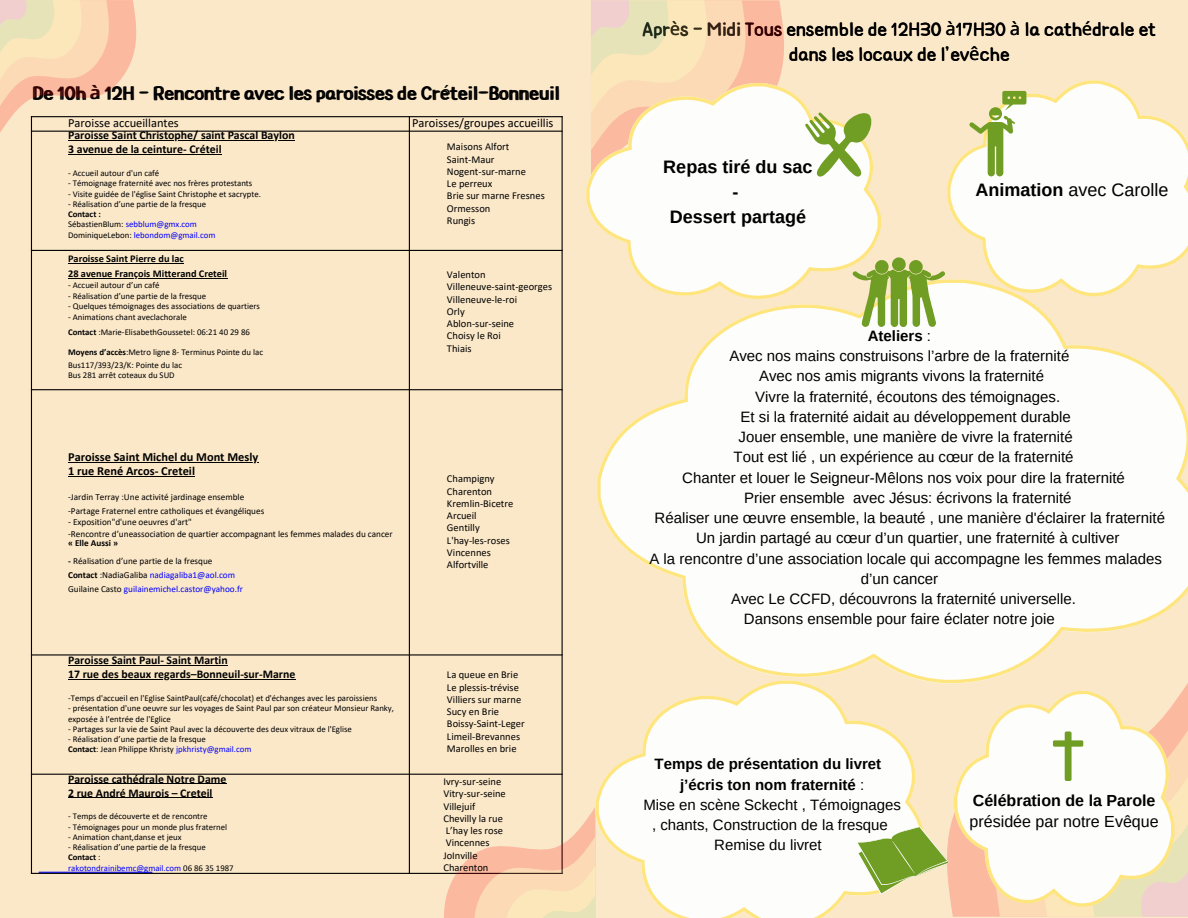
<style>
.page{position:relative;width:1188px;height:918px;background:#fbe8c9}
.page>*{position:absolute;margin:0;border:0;box-sizing:border-box;transform-origin:0 0}
.t1{font:18.3px "TDTD Center OTF";color:#000}
.t2{font:18px/24.8px "TDTD Center OTF";color:#000;text-align:center}
.t3{font:700 18px/24.8px "Arimo";color:#000;text-align:center}
.t4{font:18px "Arimo";color:#000}
.t5{font:16.05px "Arimo";color:#000}
.t6{font:700 16.05px "Arimo";color:#000}
.t7{font:15px/20.2px "Arimo";color:#000;text-align:center}
.t8{font:700 15px "Arimo";color:#000}
.t9{font:12.45px "Calibri";color:#000}
.t10{font:700 12.3px/14.5px "Calibri";color:#000}
.t11{font:700 11.85px/14px "Calibri";color:#000}
.t12{font:10.5px/12.3px "Calibri";color:#000}
.t13{font:700 10.35px/15.5px "Calibri";color:#000}
.t14{font:9.15px/13.8px "Calibri";color:#000}
.t15{font:700 9.15px "Calibri";color:#000}
.t16{font:8.85px/10.2px "Calibri";color:#000}
.t17{font:8.85px/10.4px "Calibri";color:#00f}
.s1{font-family:"Noto Sans"}
.s2{font-weight:700;color:#000}
.s3{color:#000}
.s4{font-weight:700}
.s5{color:#00f}
.s6{font-weight:400}
</style>
<div class="page">
<hr style="left:39px;top:872px;width:113px;height:1px;background:#00f">
<hr style="left:31px;top:116px;width:1px;height:758px;background:#000">
<hr style="left:409px;top:116px;width:1px;height:758px;background:#000">
<hr style="left:562px;top:116px;width:1px;height:758px;background:#000">
<hr style="left:31px;top:116px;width:532px;height:1px;background:#000">
<hr style="left:31px;top:131px;width:532px;height:1px;background:#000">
<hr style="left:31px;top:250px;width:532px;height:1px;background:#000">
<hr style="left:31px;top:389px;width:532px;height:1px;background:#000">
<hr style="left:31px;top:654px;width:532px;height:2px;background:#000">
<hr style="left:31px;top:774px;width:532px;height:1px;background:#000">
<hr style="left:31px;top:873px;width:532px;height:1px;background:#000">
<hr style="left:68px;top:140px;width:227px;height:1px;background:#000">
<hr style="left:68px;top:154px;width:154px;height:1px;background:#000">
<hr style="left:68px;top:263px;width:116px;height:1px;background:#000">
<hr style="left:68px;top:278px;width:159px;height:1px;background:#000">
<svg style="left:444px;top:807px;width:151px;height:111px"></svg>
<hr style="left:68px;top:783px;width:158px;height:1px;background:#000">
<hr style="left:68px;top:797px;width:144px;height:1px;background:#000">
<hr style="left:68px;top:462px;width:190px;height:1px;background:#000">
<hr style="left:68px;top:476px;width:127px;height:1px;background:#000">
<hr style="left:68px;top:665px;width:160px;height:1px;background:#000">
<hr style="left:68px;top:679px;width:227px;height:1px;background:#000">
<svg style="left:0;top:0;width:136px;height:134px"></svg>
<svg style="left:597px;top:280px;width:591px;height:403px"></svg>
<svg style="left:947px;top:80px;width:241px;height:216px"></svg>
<svg style="left:591px;top:0;width:193px;height:83px"></svg>
<svg style="left:586px;top:83px;width:295px;height:216px"></svg>
<svg style="left:595px;top:680px;width:329px;height:238px"></svg>
<svg style="left:947px;top:680px;width:241px;height:237px"></svg>
<svg style="left:992px;top:728px;width:196px;height:189px"></svg>
<svg style="left:954px;top:691px;width:220px;height:216px;background:#fbf2e5"></svg>
<svg style="left:805px;top:113px;width:66px;height:64px;background:#c1d195"></svg>
<svg style="left:969px;top:91px;width:57px;height:85px"></svg>
<svg style="left:853px;top:257px;width:92px;height:71px"></svg>
<svg style="left:856px;top:826px;width:92px;height:69px"></svg>
<div style="left:1065px;top:731px;width:7px;height:50px;background:#709d23;border-radius:2px"></div>
<div style="left:1053px;top:740px;width:30px;height:7px;background:#709d23;border-radius:2px"></div>
<h1 class="t1" style="left:33px;top:83px;width:529px">De 10h <span class="s1">à</span> 12H – Rencontre avec les paroisses de Cr<span class="s1">é</span>teil-Bonneuil</h1>
<h1 class="t1" style="left:439px;top:83px;width:11px">e</h1>
<h3 class="t9" style="left:412px;top:117px;width:143px">Paroisses/groupes accueillis</h3>
<h3 class="t9" style="left:68px;top:117px;width:112px">Paroisse accueillantes</h3>
<h3 class="t11" style="left:68px;top:129px;width:228px">Paroisse Saint Christophe/ saint Pascal Baylon<br>3 avenue de la ceinture- Créteil</h3>
<p class="t16" style="left:68px;top:169px;width:93px">- Accueil autour d'un café</p>
<p class="t16" style="left:68px;top:179px;width:186px">- Témoignage fraternité avec nos frères protestants</p>
<p class="t16" style="left:68px;top:189px;width:194px">- Visite guidée de l'église Saint Christophe et sacrypte.</p>
<p class="t16" style="left:68px;top:200px;width:140px">- Réalisation d’une partie de la fresque</p>
<p class="t17" style="left:68px;top:210px;width:149px"><span class="s2">Contact :<br></span><span class="s3">SébastienBlum:</span> sebblum@gmx.com<br><span class="s3">DominiqueLebon:</span> lebondom@gmail.com</p>
<p class="t13" style="left:68px;top:252px;width:161px">Paroisse Saint Pierre du lac<br>28 avenue François Mitterand Creteil</p>
<p class="t16" style="left:68px;top:280px;width:93px">- Accueil autour d’un café</p>
<p class="t16" style="left:68px;top:291px;width:140px">- Réalisation d’une partie de la fresque</p>
<p class="t16" style="left:68px;top:302px;width:193px">- Quelques témoignages des associations de quartiers</p>
<p class="t16" style="left:68px;top:310px;width:183px;line-height:14.7px">- Animations chant aveclachorale<br><span class="s4">Contact</span> :Marie-ElisabethGoussetel: 06:21 40 29 86</p>
<p class="t16" style="left:68px;top:346px;width:197px;line-height:13.2px"><span class="s4">Moyens d’accès</span>:Metro ligne 8- Terminus Pointe du lac<br>Bus117/393/23/K: Pointe du lac</p>
<p class="t16" style="left:68px;top:371px;width:108px">Bus 281 arrêt coteaux du SUD</p>
<p class="t12" style="left:447px;top:142px;width:99px">Maisons Alfort<br>Saint-Maur<br>Nogent-sur-marne<br>Le perreux<br>Brie sur marne Fresnes<br>Ormesson<br>Rungis</p>
<p class="t12" style="left:447px;top:269px;width:107px">Valenton<br>Villeneuve-saint-georges<br>Villeneuve-le-roi<br>Orly<br>Ablon-sur-seine<br>Choisy le Roi<br>Thiais</p>
<h3 class="t10" style="left:68px;top:451px;width:192px">Paroisse Saint Michel du Mont Mesly<br>1 rue René Arcos- Creteil</h3>
<p class="t14" style="left:68px;top:491px;width:198px">-Jardin Terray :Une activité jardinage ensemble -Partage Fraternel entre catholiques et évangéliques</p>
<p class="t14" style="left:68px;top:517px;width:326px;line-height:11.6px">- Exposition"d'une oeuvres d'art"<br>-Rencontre d’uneassociation de quartier accompagnant les femmes malades du cancer</p>
<p class="t15" style="left:68px;top:539px;width:51px">« Elle Aussi »</p>
<p class="t14" style="left:68px;top:555px;width:177px"><span class="s4">-</span> Réalisation d’une partie de la fresque<br><span class="s4">Contact</span> :NadiaGaliba <span class="s5">nadiagaliba1@aol.com<br></span>Guilaine Casto <span class="s5">guilainemichel.castor@yahoo.fr</span></p>
<h3 class="t11" style="left:68px;top:655px;width:229px">Paroisse Saint Paul- Saint Martin<br>17 rue des beaux regards–Bonneuil-sur-Marne</h3>
<p class="t16" style="left:68px;top:694px;width:311px">-Temps d'accueil en l'Eglise SaintPaul(café/chocolat) et d'échanges avec les paroissiens</p>
<p class="t16" style="left:68px;top:704px;width:327px">- présentation d'une oeuvre sur les voyages de Saint Paul par son créateur Monsieur Ranky, exposée à l'entrée de l'Eglice</p>
<p class="t16" style="left:68px;top:725px;width:285px">- Partages sur la vie de Saint Paul avec la découverte des deux vitraux de l'Eglise</p>
<p class="t16" style="left:68px;top:735px;width:185px">- Réalisation d’une partie de la fresque<br><span class="s4">Contact</span>: Jean Philippe Khristy <span class="s5">jpkhristy@gmail.com</span></p>
<h3 class="t11" style="left:68px;top:773px;width:160px">Paroisse cathédrale Notre Dame<br>2 rue André Maurois – Creteil</h3>
<p class="t16" style="left:68px;top:812px;width:141px">- Temps de découverte et de rencontre</p>
<p class="t16" style="left:68px;top:822px;width:161px">- Témoignages pour un monde plus fraternel</p>
<p class="t16" style="left:68px;top:832px;width:115px">- Animation chant,danse et jeux</p>
<p class="t16" style="left:68px;top:843px;width:167px">- Réalisation d’une partie de la fresque<br><span class="s4">Contact</span> :<br><span class="s5">rakotondrainibemc@gmail.com</span> 06 86 35 1987</p>
<p class="t12" style="left:447px;top:474px;width:68px">Champigny<br>Charenton<br>Kremlin-Bicetre<br>Arcueil<br>Gentilly<br>L'hay-les-roses<br>Vincennes<br>Alfortville</p>
<p class="t12" style="left:447px;top:670px;width:79px">La queue en Brie<br>Le plessis-trévise<br>Villiers sur marne<br>Sucy en Brie<br>Boissy-Saint-Leger<br>Limeil-Brevannes<br>Marolles en brie</p>
<p class="t12" style="left:443px;top:776px;width:64px">Ivry-sur-seine<br>Vitry-sur-seine<br>Villejuif<br>Chevilly la rue<br>L’hay les rose<br>Vincennes<br>JoInville<br>Charenton</p>
<h2 class="t2" style="left:642px;top:17px;width:515px">Apr<span class="s1">è</span>s – Midi Tous ensemble de 12H30 <span class="s1">à</span>17H30 <span class="s1">à</span> la cath<span class="s1">é</span>drale et dans les locaux de l’ev<span class="s1">ê</span>che</h2>
<h2 class="t3" style="left:663px;top:154px;width:151px">Repas tiré du sac -<br>Dessert partagé</h2>
<h2 class="t4" style="left:976px;top:180px;width:194px"><span class="s4">Animation</span> avec Carolle</h2>
<h3 class="t8" style="left:868px;top:327px;width:65px">Ateliers <span class="s6">:</span></h3>
<h3 class="t7" style="left:729px;top:346px;width:342px">Avec nos mains construisons l’arbre de la fraternité</h3>
<h3 class="t7" style="left:759px;top:366px;width:286px">Avec nos amis migrants vivons la fraternité</h3>
<h3 class="t7" style="left:755px;top:386px;width:307px">Vivre la fraternité, écoutons des témoignages.</h3>
<h3 class="t7" style="left:741px;top:406px;width:332px">Et si la fraternité aidait au développement durable</h3>
<h3 class="t7" style="left:739px;top:427px;width:336px">Jouer ensemble, une manière de vivre la fraternité</h3>
<h3 class="t7" style="left:734px;top:447px;width:342px">Tout est lié , un expérience au cœur de la fraternité</h3>
<h3 class="t7" style="left:682px;top:467px;width:444px">Chanter et louer le Seigneur-Mêlons nos voix pour dire la fraternité</h3>
<h3 class="t7" style="left:744px;top:487px;width:329px">Prier ensemble avec Jésus: écrivons la fraternité</h3>
<h3 class="t7" style="left:655px;top:508px;width:512px">Réaliser une œuvre ensemble, la beauté , une manière d'éclairer la fraternité</h3>
<h3 class="t7" style="left:696px;top:528px;width:425px">Un jardin partagé au cœur d’un quartier, une fraternité à cultiver</h3>
<h3 class="t7" style="left:649px;top:548px;width:514px">A la rencontre d’une association locale qui accompagne les femmes malades</h3>
<h3 class="t7" style="left:861px;top:568px;width:79px">d’un cancer</h3>
<h3 class="t7" style="left:731px;top:589px;width:347px">Avec Le CCFD, découvrons la fraternité universelle.</h3>
<h3 class="t7" style="left:744px;top:609px;width:312px">Dansons ensemble pour faire éclater notre joie</h3>
<h3 class="t7" style="left:643px;top:754px;width:259px"><span class="s4">Temps de présentation du livret j’écris ton nom fraternité</span> :<br>Mise en scène Sckecht , Témoignages , chants, Construction de la fresque<br>Remise du livret</h3>
<h3 class="t6" style="left:973px;top:791px;width:184px">Célébration de la Parole</h3>
<h3 class="t5" style="left:970px;top:813px;width:191px">présidée par notre Evêque</h3>
</div>
